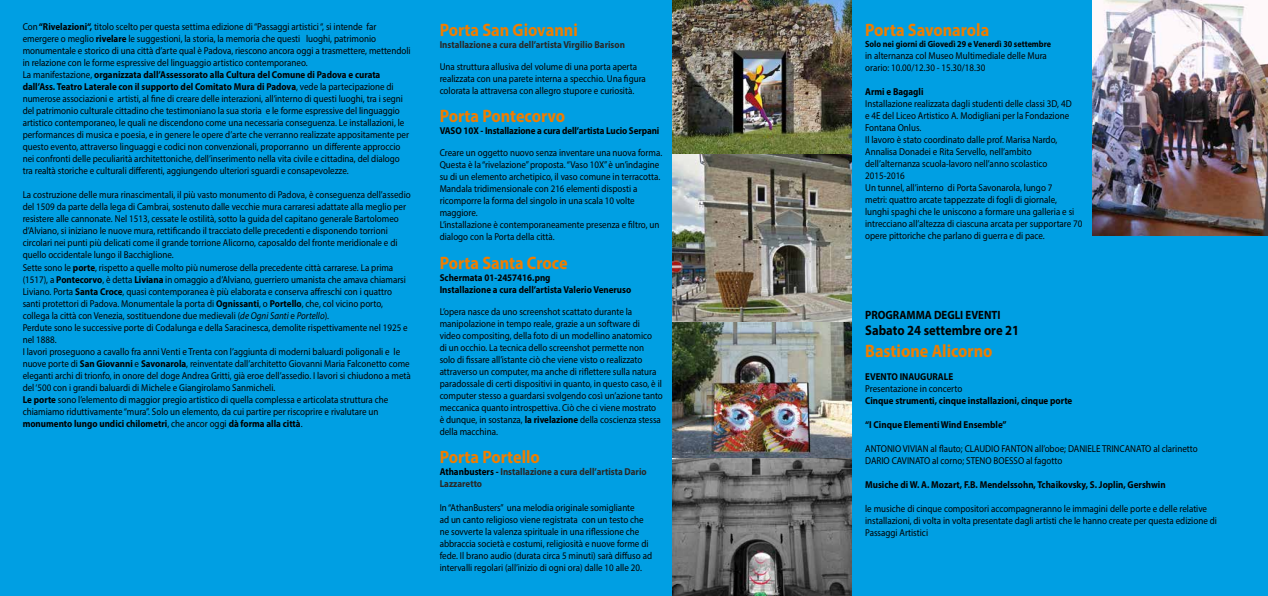
<style>
.page{position:relative;width:1268px;height:596px;background:#fff}
.page>*{position:absolute;margin:0;border:0;box-sizing:border-box;transform-origin:0 0}
.t1{font:700 18px "Myriad Pro";color:#ef7d00;scale:.9 1}
.t2{font:700 14px "Myriad Pro";color:#010202;scale:.9 1}
.t3{font:700 12px "Myriad Pro";color:#000;scale:.9 1}
.t4{font:10px/12px "Myriad Pro";color:#000;scale:.9 1}
.t5{font:700 10px "Myriad Pro";color:#000;scale:.9 1}
.t6{font:700 10px/12px "Myriad Pro";color:#010202;scale:.9 1}
.t7{font:700 10px/12px "Myriad Pro";color:#282828;scale:.9 1}
.t8{font:700 9px "Myriad Pro";color:#010202;scale:.9 1}
.s1{font-weight:700}
.s2{font-style:italic}
.s3{color:#000}
</style>
<div class="page">
<div style="left:0;top:0;width:1267px;height:595px;background:#009fe3"></div>
<img style="left:672px;top:0;width:178px;height:595px">
<img style="left:1092px;top:0;width:175px;height:235px">
<p class="t4" style="left:23px;top:21px;width:432px">Con <span class="s1">“Rivelazioni“,</span> titolo scelto per questa settima edizione di “Passaggi artistici “, si intende far emergere o meglio <span class="s1">rivelare</span> le suggestioni, la storia, la memoria che questi luoghi, patrimonio monumentale e storico di una città d’arte qual è Padova, riescono ancora oggi a trasmettere, mettendoli in relazione con le forme espressive del linguaggio artistico contemporaneo.<br>La manifestazione, <span class="s1">organizzata dall’Assessorato alla Cultura del Comune di Padova e curata dall’Ass. Teatro Laterale con il supporto del Comitato Mura di Padova</span>, vede la partecipazione di numerose associazioni e artisti, al fine di creare delle interazioni, all’interno di questi luoghi, tra i segni del patrimonio culturale cittadino che testimoniano la sua storia e le forme espressive del linguaggio artistico contemporaneo, le quali ne discendono come una necessaria conseguenza. Le installazioni, le performances di musica e poesia, e in genere le opere d’arte che verranno realizzate appositamente per questo evento, attraverso linguaggi e codici non convenzionali, proporranno un differente approccio nei confronti delle peculiarità architettoniche, dell’inserimento nella vita civile e cittadina, del dialogo tra realtà storiche e culturali differenti, aggiungendo ulteriori sguardi e consapevolezze.</p>
<p class="t4" style="left:23px;top:189px;width:433px">La costruzione delle mura rinascimentali, il più vasto monumento di Padova, è conseguenza dell’assedio del 1509 da parte della lega di Cambrai, sostenuto dalle vecchie mura carraresi adattate alla meglio per resistere alle cannonate. Nel 1513, cessate le ostilità, sotto la guida del capitano generale Bartolomeo d’Alviano, si iniziano le nuove mura, rettificando il tracciato delle precedenti e disponendo torrioni circolari nei punti più delicati come il grande torrione Alicorno, caposaldo del fronte meridionale e di quello occidentale lungo il Bacchiglione.<br>Sette sono le <span class="s1">porte</span>, rispetto a quelle molto più numerose della precedente città carrarese. La prima (1517), a <span class="s1">Pontecorvo</span>, è detta <span class="s1">Liviana</span> in omaggio a d’Alviano, guerriero umanista che amava chiamarsi Liviano. Porta <span class="s1">Santa Croce</span>, quasi contemporanea è più elaborata e conserva affreschi con i quattro santi protettori di Padova. Monumentale la porta di <span class="s1">Ognissanti</span>, o <span class="s1">Portello</span>, che, col vicino porto, collega la città con Venezia, sostituendone due medievali (<span class="s2">de Ogni Santi</span> e <span class="s2">Portello</span>).<br>Perdute sono le successive porte di Codalunga e della Saracinesca, demolite rispettivamente nel 1925 e nel 1888.<br>I lavori proseguono a cavallo fra anni Venti e Trenta con l’aggiunta di moderni baluardi poligonali e le nuove porte di <span class="s1">San Giovanni</span> e <span class="s1">Savonarola</span>, reinventate dall’architetto Giovanni Maria Falconetto come eleganti archi di trionfo, in onore del doge Andrea Gritti, già eroe dell’assedio. I lavori si chiudono a metà del ‘500 con i grandi baluardi di Michele e Giangirolamo Sanmicheli.<br><span class="s1">Le porte</span> sono l’elemento di maggior pregio artistico di quella complessa e articolata struttura che chiamiamo riduttivamente “mura”. Solo un elemento, da cui partire per riscoprire e rivalutare un <span class="s1">monumento lungo undici chilometri</span>, che ancor oggi <span class="s1">dà forma alla città</span>.</p>
<h1 class="t1" style="left:439px;top:18px;width:155px">Porta San Giovanni</h1>
<p class="t7" style="left:439px;top:38px;width:207px">Installazione a cura dell’artista Virgilio Barison</p>
<p class="t4" style="left:439px;top:61px;width:231px">Una struttura allusiva del volume di una porta aperta realizzata con una parete interna a specchio. Una figura colorata la attraversa con allegro stupore e curiosità.</p>
<h1 class="t1" style="left:439px;top:104px;width:141px">Porta Pontecorvo</h1>
<p class="t6" style="left:439px;top:124px;width:245px">VASO 10X - Installazione a cura dell’artista Lucio Serpani</p>
<p class="t4" style="left:439px;top:147px;width:249px">Creare un oggetto nuovo senza inventare una nuova forma.<br>Questa è la “rivelazione” proposta. “Vaso 10X” è un’indagine su di un elemento archetipico, il vaso comune in terracotta.<br>Mandala tridimensionale con 216 elementi disposti a ricomporre la forma del singolo in una scala 10 volte maggiore.<br>L’installazione è contemporaneamente presenza e filtro, un dialogo con la Porta della città.</p>
<h1 class="t1" style="left:439px;top:250px;width:144px">Porta Santa Croce</h1>
<p class="t6" style="left:439px;top:270px;width:214px">Schermata 01-2457416.png<br>Installazione a cura dell’artista Valerio Veneruso</p>
<p class="t4" style="left:439px;top:305px;width:249px">L’opera nasce da uno screenshot scattato durante la manipolazione in tempo reale, grazie a un software di video compositing, della foto di un modellino anatomico<br>di un occhio. La tecnica dello screenshot permette non<br>solo di fissare all’istante ciò che viene visto o realizzato attraverso un computer, ma anche di riflettere sulla natura paradossale di certi dispositivi in quanto, in questo caso, è il computer stesso a guardarsi svolgendo così un’azione tanto meccanica quanto introspettiva. Ciò che ci viene mostrato è dunque, in sostanza, <span class="s1">la rivelazione</span> della coscienza stessa della macchina.</p>
<h1 class="t1" style="left:439px;top:444px;width:113px">Porta Portello</h1>
<p class="t7" style="left:439px;top:464px;width:231px"><span class="s3">Athanbusters -</span> Installazione a cura dell’artista Dario<br>Lazzaretto</p>
<p class="t4" style="left:439px;top:501px;width:237px">In “AthanBusters” una melodia originale somigliante<br>ad un canto religioso viene registrata con un testo che ne sovverte la valenza spirituale in una riflessione che abbraccia società e costumi, religiosità e nuove forme di fede. Il brano audio (durata circa 5 minuti) sarà diffuso ad intervalli regolari (all’inizio di ogni ora) dalle 10 alle 20.</p>
<h1 class="t1" style="left:865px;top:18px;width:139px">Porta Savonarola</h1>
<p class="t8" style="left:865px;top:38px;width:208px">Solo nei giorni di Giovedì 29 e Venerdì 30 settembre</p>
<p class="t4" style="left:865px;top:49px;width:203px">in alternanza col Museo Multimediale delle Mura orario: 10.00/12.30 - 15.30/18.30</p>
<p class="t5" style="left:865px;top:85px;width:66px">Armi e Bagagli</p>
<p class="t4" style="left:865px;top:97px;width:243px">Installazione realizzata dagli studenti delle classi 3D, 4D<br>e 4E del Liceo Artistico A. Modigliani per la Fondazione Fontana Onlus.<br>Il lavoro è stato coordinato dalle prof. Marisa Nardo, Annalisa Donadei e Rita Servello, nell’ambito dell’alternanza scuola-lavoro nell’anno scolastico 2015-2016<br>Un tunnel, all’interno di Porta Savonarola, lungo 7<br>metri: quattro arcate tappezzate di fogli di giornale, lunghi spaghi che le uniscono a formare una galleria e si intrecciano all’altezza di ciascuna arcata per supportare 70 opere pittoriche che parlano di guerra e di pace.</p>
<p class="t3" style="left:865px;top:306px;width:152px">PROGRAMMA DEGLI EVENTI</p>
<h2 class="t2" style="left:865px;top:321px;width:173px">Sabato 24 settembre ore 21</h2>
<h1 class="t1" style="left:865px;top:339px;width:143px">Bastione Alicorno</h1>
<p class="t5" style="left:865px;top:369px;width:99px">EVENTO INAUGURALE</p>
<p class="t4" style="left:865px;top:382px;width:109px">Presentazione in concerto</p>
<p class="t5" style="left:865px;top:393px;width:232px">Cinque strumenti, cinque installazioni, cinque porte</p>
<p class="t5" style="left:865px;top:417px;width:159px">“I Cinque Elementi Wind Ensemble”</p>
<p class="t4" style="left:865px;top:442px;width:371px">ANTONIO VIVIAN al flauto; CLAUDIO FANTON all’oboe; DANIELE TRINCANATO al clarinetto<br>DARIO CAVINATO al corno; STENO BOESSO al fagotto</p>
<p class="t5" style="left:865px;top:477px;width:335px">Musiche di W. A. Mozart, F.B. Mendelssohn, Tchaikovsky, S. Joplin, Gershwin</p>
<p class="t4" style="left:865px;top:502px;width:392px">le musiche di cinque compositori accompagneranno le immagini delle porte e delle relative installazioni, di volta in volta presentate dagli artisti che le hanno create per questa edizione di<br>Passaggi Artistici</p>
</div>
